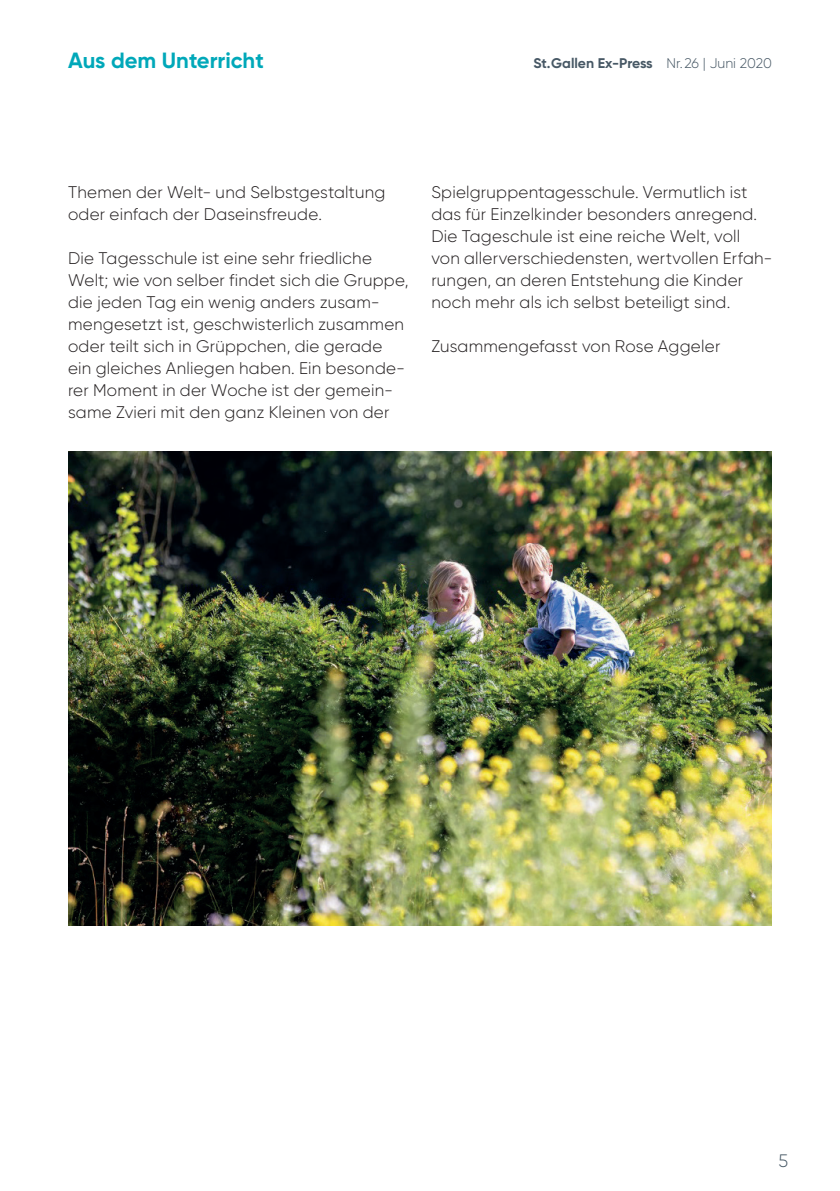
<style>
.page{position:relative;width:840px;height:1191px;background:#fff}
.page>*{position:absolute;margin:0;border:0;box-sizing:border-box;transform-origin:0 0}
.t1{font:700 22px "Gilroy";color:#00a8b9}
.t2{font:300 18px "Gilroy";color:#475865}
.Fliesstext_8_5_pt_li{font:300 16.8px/22px "Gilroy";letter-spacing:.015em;color:#231f20}
.t3{font:700 14px "Gilroy";color:#475865}
.s1{font-weight:300}
</style>
<div class="page">
<img style="left:68px;top:452px;width:703px;height:473px">
<p class="t1" style="left:68px;top:47px;width:197px">Aus dem Unterricht</p>
<p class="t3" style="left:533px;top:54px;width:240px">St.Gallen Ex-Press <span class="s1">Nr.26 | Juni 2020</span></p>
<p class="Fliesstext_8_5_pt_li" style="left:68px;top:181px;width:319px">Themen der Welt- und Selbstgestaltung oder einfach der Daseinsfreude.</p>
<p class="Fliesstext_8_5_pt_li" style="left:68px;top:247px;width:342px">Die Tagesschule ist eine sehr friedliche Welt; wie von selber findet sich die Gruppe, die jeden Tag ein wenig anders zusam&shy;mengesetzt ist, geschwisterlich zusammen oder teilt sich in Grüppchen, die gerade ein gleiches Anliegen haben. Ein besonde&shy;rer Moment in der Woche ist der gemein&shy;same Zvieri mit den ganz Kleinen von der</p>
<p class="Fliesstext_8_5_pt_li" style="left:431px;top:181px;width:342px">Spielgruppentagesschule. Vermutlich ist das für Einzelkinder besonders anregend.<br>Die Tageschule ist eine reiche Welt, voll von allerverschiedensten, wertvollen Erfah&shy;rungen, an deren Entstehung die Kinder noch mehr als ich selbst beteiligt sind.</p>
<p class="Fliesstext_8_5_pt_li" style="left:431px;top:335px;width:290px">Zusammengefasst von Rose Aggeler</p>
<p class="t2" style="left:778px;top:1149px;width:11px">5</p>
</div>
